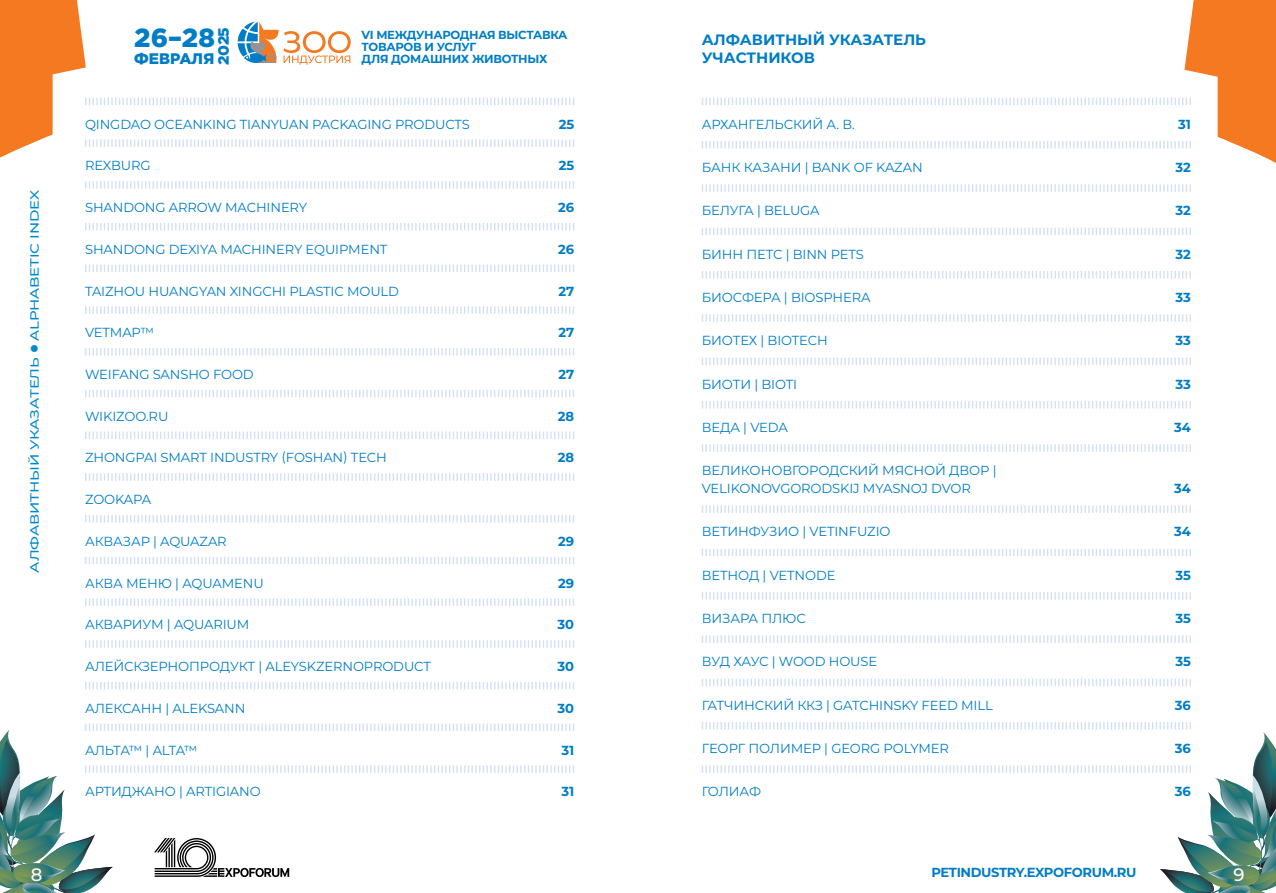
<style>
.page{position:relative;width:1276px;height:893px;background:#fff}
.page>*{position:absolute;margin:0;border:0;box-sizing:border-box;transform-origin:0 0}
.t1{font:900 26.25px "Gotham Pro";color:#007dc5}
.t2{font:500 18px "Montserrat";color:#fff}
.t3{font:900 15.3px "Gotham Pro";color:#007dc5}
.t4{font:700 15px/18px "Montserrat";color:#007dc5}
.t5{font:900 15px "Gotham Pro";letter-spacing:-.025em;color:#007dc5}
.t6{font:13.2px/17.9px "Montserrat";letter-spacing:-.01em;color:#007dc5}
.t7{font:700 13.2px "Montserrat";letter-spacing:-.015em;color:#007dc5}
.t8{font:13.2px "Montserrat";letter-spacing:-.045em;color:#007dc5}
.t9{font:500 12px "Montserrat";letter-spacing:-.01em;color:#0089cc;scale:1.25 1}
.t10{font:700 11.7px/12px "Montserrat";letter-spacing:-.025em;color:#007dc5}
</style>
<div class="page">
<svg style="left:0;top:0;width:574px;height:158px"></svg>
<svg style="left:85px;top:181px;width:489px;height:8px"></svg>
<svg style="left:85px;top:223px;width:489px;height:7px"></svg>
<svg style="left:85px;top:265px;width:489px;height:7px"></svg>
<svg style="left:85px;top:306px;width:489px;height:8px"></svg>
<svg style="left:85px;top:348px;width:489px;height:8px"></svg>
<svg style="left:85px;top:390px;width:489px;height:7px"></svg>
<svg style="left:85px;top:431px;width:489px;height:8px"></svg>
<svg style="left:85px;top:473px;width:489px;height:8px"></svg>
<svg style="left:85px;top:515px;width:489px;height:7px"></svg>
<svg style="left:85px;top:557px;width:489px;height:7px"></svg>
<svg style="left:85px;top:598px;width:489px;height:8px"></svg>
<svg style="left:85px;top:640px;width:489px;height:8px"></svg>
<svg style="left:85px;top:682px;width:489px;height:7px"></svg>
<svg style="left:0;top:724px;width:574px;height:169px"></svg>
<svg style="left:702px;top:0;width:574px;height:163px"></svg>
<svg style="left:702px;top:184px;width:489px;height:8px"></svg>
<svg style="left:702px;top:228px;width:489px;height:7px"></svg>
<svg style="left:702px;top:271px;width:489px;height:7px"></svg>
<svg style="left:702px;top:314px;width:489px;height:8px"></svg>
<svg style="left:702px;top:358px;width:489px;height:7px"></svg>
<svg style="left:702px;top:401px;width:489px;height:7px"></svg>
<svg style="left:702px;top:444px;width:489px;height:8px"></svg>
<svg style="left:702px;top:505px;width:489px;height:8px"></svg>
<svg style="left:702px;top:549px;width:489px;height:7px"></svg>
<svg style="left:702px;top:592px;width:489px;height:8px"></svg>
<svg style="left:702px;top:635px;width:489px;height:8px"></svg>
<svg style="left:702px;top:679px;width:489px;height:7px"></svg>
<svg style="left:702px;top:722px;width:574px;height:171px"></svg>
<p class="t9" style="left:26px;top:573px;width:307px;rotate:-90deg">АЛФАВИТНЫЙ УКАЗАТЕЛЬ ● ALPHABETIC INDEX</p>
<p class="t5" style="left:215px;top:65px;width:39px;rotate:-90deg">2025</p>
<p class="t10" style="left:367px;top:31px;width:207px">VI МЕЖДУНАРОДНАЯ ВЫСТАВКА<br>ТОВАРОВ И УСЛУГ<br>ДЛЯ ДОМАШНИХ ЖИВОТНЫХ</p>
<h1 class="t1" style="left:134px;top:23px;width:82px">26–28</h1>
<p class="t3" style="left:134px;top:50px;width:82px">ФЕВРАЛЯ</p>
<p class="t5" style="left:220px;top:67px;width:39px;rotate:-90deg">2025</p>
<h1 class="t1" style="left:140px;top:25px;width:82px">26–28</h1>
<p class="t3" style="left:140px;top:52px;width:82px">ФЕВРАЛЯ</p>
<p class="t10" style="left:362px;top:29px;width:207px">VI МЕЖДУНАРОДНАЯ ВЫСТАВКА<br>ТОВАРОВ И УСЛУГ<br>ДЛЯ ДОМАШНИХ ЖИВОТНЫХ</p>
<p class="t6" style="left:85px;top:114px;width:386px">QINGDAO OCEANKING TIANYUAN PACKAGING PRODUCTS</p>
<p class="t7" style="left:559px;top:114px;width:17px">25</p>
<p class="t6" style="left:85px;top:156px;width:67px">REXBURG</p>
<p class="t7" style="left:559px;top:156px;width:17px">25</p>
<p class="t6" style="left:85px;top:198px;width:224px">SHANDONG ARROW MACHINERY</p>
<p class="t7" style="left:558px;top:198px;width:17px">26</p>
<p class="t6" style="left:85px;top:240px;width:304px">SHANDONG DEXIYA MACHINERY EQUIPMENT</p>
<p class="t7" style="left:558px;top:240px;width:17px">26</p>
<p class="t6" style="left:85px;top:281px;width:315px">TAIZHOU HUANGYAN XINGCHI PLASTIC MOULD</p>
<p class="t7" style="left:558px;top:281px;width:17px">27</p>
<p class="t6" style="left:85px;top:323px;width:71px">VETMAP™</p>
<p class="t7" style="left:558px;top:323px;width:17px">27</p>
<p class="t6" style="left:85px;top:365px;width:170px">WEIFANG SANSHO FOOD</p>
<p class="t7" style="left:558px;top:365px;width:17px">27</p>
<p class="t6" style="left:85px;top:407px;width:85px">WIKIZOO.RU</p>
<p class="t7" style="left:558px;top:406px;width:18px">28</p>
<p class="t6" style="left:85px;top:448px;width:303px">ZHONGPAI SMART INDUSTRY (FOSHAN) TECH</p>
<p class="t7" style="left:558px;top:448px;width:18px">28</p>
<p class="t6" style="left:85px;top:490px;width:68px">ZOOKAPA</p>
<p class="t6" style="left:85px;top:532px;width:143px">АКВАЗАР | AQUAZAR</p>
<p class="t7" style="left:558px;top:532px;width:17px">29</p>
<p class="t6" style="left:85px;top:573px;width:180px">АКВА МЕНЮ | AQUAMENU</p>
<p class="t7" style="left:558px;top:573px;width:17px">29</p>
<p class="t6" style="left:85px;top:615px;width:166px">АКВАРИУМ | AQUARIUM</p>
<p class="t7" style="left:557px;top:615px;width:18px">30</p>
<p class="t6" style="left:85px;top:657px;width:347px">АЛЕЙСКЗЕРНОПРОДУКТ | ALEYSKZERNOPRODUCT</p>
<p class="t7" style="left:557px;top:657px;width:18px">30</p>
<p class="t6" style="left:85px;top:699px;width:162px">АЛЕКСАНН | ALEKSANN</p>
<p class="t7" style="left:557px;top:699px;width:18px">30</p>
<p class="t8" style="left:85px;top:741px;width:114px">АЛЬТА™ | ALTA™</p>
<p class="t7" style="left:561px;top:740px;width:14px">31</p>
<p class="t6" style="left:85px;top:782px;width:177px">АРТИДЖАНО | ARTIGIANO</p>
<p class="t7" style="left:561px;top:782px;width:14px">31</p>
<p class="t4" style="left:702px;top:30px;width:226px">АЛФАВИТНЫЙ УКАЗАТЕЛЬ<br>УЧАСТНИКОВ</p>
<p class="t6" style="left:702px;top:114px;width:155px">АРХАНГЕЛЬСКИЙ А. В.</p>
<p class="t7" style="left:1178px;top:114px;width:14px">31</p>
<p class="t6" style="left:702px;top:158px;width:222px">БАНК КАЗАНИ | BANK OF KAZAN</p>
<p class="t7" style="left:1175px;top:158px;width:17px">32</p>
<p class="t6" style="left:702px;top:201px;width:119px">БЕЛУГА | BELUGA</p>
<p class="t7" style="left:1175px;top:201px;width:17px">32</p>
<p class="t6" style="left:702px;top:244px;width:164px">БИНН ПЕТС | BINN PETS</p>
<p class="t7" style="left:1175px;top:244px;width:17px">32</p>
<p class="t6" style="left:702px;top:288px;width:170px">БИОСФЕРА | BIOSPHERA</p>
<p class="t7" style="left:1175px;top:288px;width:17px">33</p>
<p class="t6" style="left:702px;top:331px;width:128px">БИОТЕХ | BIOTECH</p>
<p class="t7" style="left:1175px;top:331px;width:17px">33</p>
<p class="t6" style="left:702px;top:374px;width:97px">БИОТИ | BIOTI</p>
<p class="t7" style="left:1175px;top:374px;width:17px">33</p>
<p class="t6" style="left:702px;top:418px;width:87px">ВЕДА | VEDA</p>
<p class="t7" style="left:1174px;top:418px;width:18px">34</p>
<p class="t6" style="left:702px;top:461px;width:296px">ВЕЛИКОНОВГОРОДСКИЙ МЯСНОЙ ДВОР |<br>VELIKONOVGORODSKIJ MYASNOJ DVOR</p>
<p class="t7" style="left:1174px;top:479px;width:18px">34</p>
<p class="t6" style="left:702px;top:522px;width:190px">ВЕТИНФУЗИО | VETINFUZIO</p>
<p class="t7" style="left:1174px;top:522px;width:18px">34</p>
<p class="t6" style="left:702px;top:566px;width:135px">ВЕТНОД | VETNODE</p>
<p class="t7" style="left:1175px;top:565px;width:17px">35</p>
<p class="t6" style="left:702px;top:609px;width:106px">ВИЗАРА ПЛЮС</p>
<p class="t7" style="left:1175px;top:609px;width:17px">35</p>
<p class="t6" style="left:702px;top:652px;width:177px">ВУД ХАУС | WOOD HOUSE</p>
<p class="t7" style="left:1175px;top:652px;width:17px">35</p>
<p class="t6" style="left:702px;top:695px;width:292px">ГАТЧИНСКИЙ ККЗ | GATCHINSKY FEED MILL</p>
<p class="t7" style="left:1175px;top:695px;width:17px">36</p>
<p class="t6" style="left:702px;top:739px;width:249px">ГЕОРГ ПОЛИМЕР | GEORG POLYMER</p>
<p class="t7" style="left:1175px;top:739px;width:17px">36</p>
<p class="t6" style="left:702px;top:782px;width:61px">ГОЛИАФ</p>
<p class="t7" style="left:1175px;top:782px;width:17px">36</p>
<h2 class="t2" style="left:31px;top:862px;width:13px">8</h2>
<p class="t7" style="left:931px;top:863px;width:206px">PETINDUSTRY.EXPOFORUM.RU</p>
<h2 class="t2" style="left:1233px;top:862px;width:13px">9</h2>
</div>
